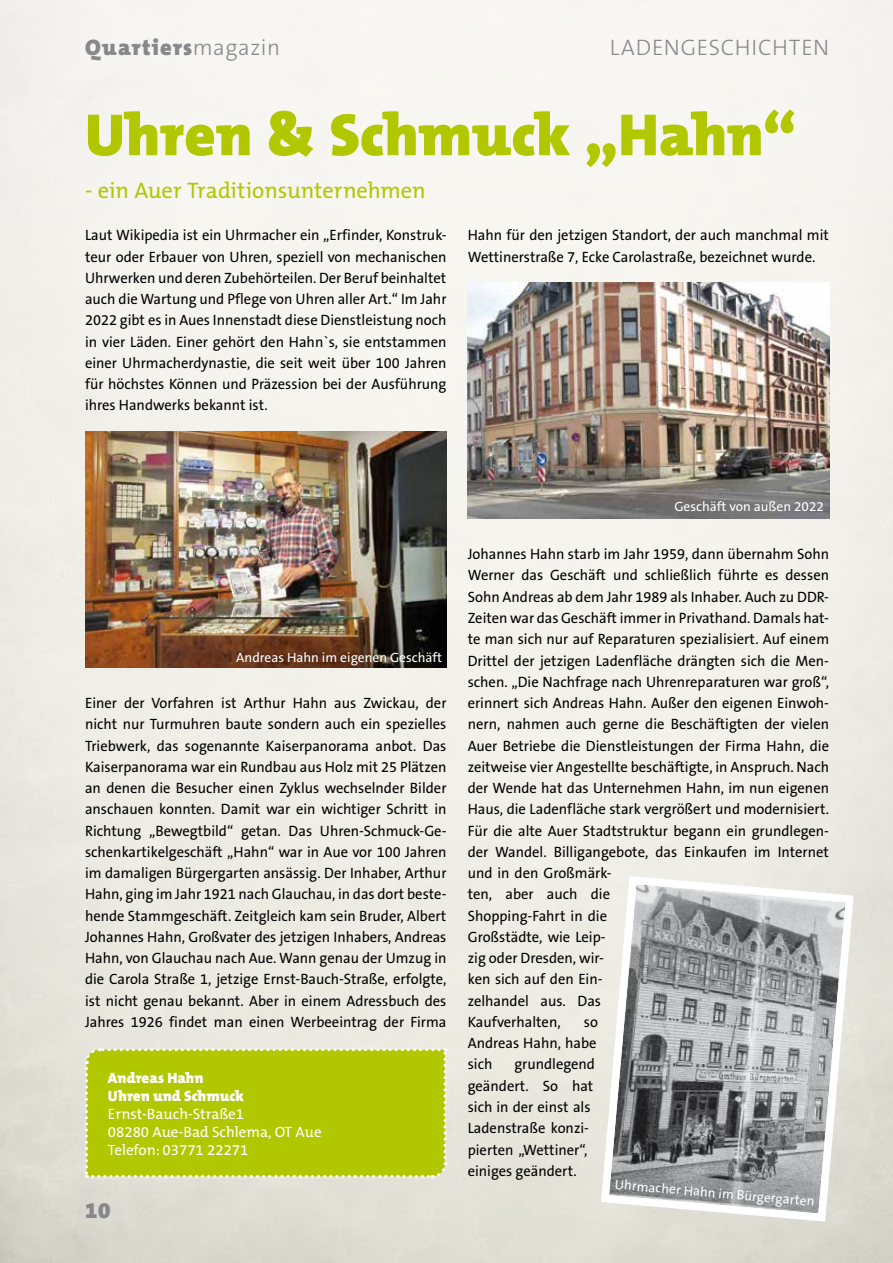
<style>
.page{position:relative;width:893px;height:1263px;background:#fff}
.page>*{position:absolute;margin:0;border:0;box-sizing:border-box;transform-origin:0 0}
.t1{font:900 60px "The Mix B9";letter-spacing:.005em;color:#b1c800}
.t2{font:22.5px "The Mix B5 Plain";letter-spacing:-.005em;color:#b1c800}
.t3{font:900 22.5px "The Mix B9";letter-spacing:.05em;color:#86888a}
.t4{font:300 22.5px "The Sans B3";letter-spacing:.035em;color:#86888a}
.t5{font:15px/21.3px "The Sans B5 Plain";color:#000;text-align:justify}
.t6{font:15px/18px "The Mix B5 Plain";color:#fff}
.t7{font:900 15px/18px "The Mix B9";color:#fff}
.t8{font:13.5px "The Sans B5 Plain";color:#fff}
.s1{font-family:"The Sans B3";font-weight:300}
</style>
<div class="page">
<img style="left:0;top:0;width:893px;height:1263px">
<img style="left:468px;top:283px;width:361px;height:236px">
<svg style="left:83px;top:1047px;width:365px;height:132px;background:#b5ca10"></svg>
<img style="left:85px;top:432px;width:361px;height:236px">
<svg style="left:597px;top:872px;width:261px;height:354px;background:#b0b0af"></svg>
<h2 class="t3" style="left:85px;top:36px;width:197px">Quartiers<span class="s1">magazin</span></h2>
<h2 class="t4" style="left:610px;top:36px;width:221px">LADENGESCHICHTEN</h2>
<h1 class="t1" style="left:85px;top:103px;width:713px">Uhren &amp; Schmuck „Hahn“</h1>
<h2 class="t2" style="left:85px;top:178px;width:342px">- ein Auer Traditionsunternehmen</h2>
<p class="t5" style="left:85px;top:225px;width:363px">Laut Wikipedia ist ein Uhrmacher ein „Erfinder, Konstruk&shy;teur oder Erbauer von Uhren, speziell von mechanischen Uhrwerken und deren Zubehörteilen. Der Beruf beinhaltet auch die Wartung und Pflege von Uhren aller Art.“ Im Jahr 2022 gibt es in Aues Innenstadt diese Dienstleistung noch in vier Läden. Einer gehört den Hahn`s, sie entstammen einer Uhrmacherdynastie, die seit weit über 100 Jahren für höchstes Können und Präzession bei der Ausführung ihres Handwerks bekannt ist.</p>
<p class="t5" style="left:468px;top:225px;width:363px">Hahn für den jetzigen Standort, der auch manchmal mit<br>Wettinerstraße 7, Ecke Carolastraße, bezeichnet wurde.</p>
<p class="t8" style="left:236px;top:651px;width:207px">Andreas Hahn im eigenen Geschäft</p>
<p class="t5" style="left:85px;top:693px;width:363px">Einer der Vorfahren ist Arthur Hahn aus Zwickau, der nicht nur Turmuhren baute sondern auch ein spezielles Triebwerk, das sogenannte Kaiserpanorama anbot. Das Kaiserpanorama war ein Rundbau aus Holz mit 25 Plätzen an denen die Besucher einen Zyklus wechselnder Bilder anschauen konnten. Damit war ein wichtiger Schritt in Richtung „Bewegtbild“ getan. Das Uhren-Schmuck-Ge&shy;schenkartikelgeschäft „Hahn“ war in Aue vor 100 Jahren im damaligen Bürgergarten ansässig. Der Inhaber, Arthur Hahn, ging im Jahr 1921 nach Glauchau, in das dort beste&shy;hende Stammgeschäft. Zeitgleich kam sein Bruder, Albert Johannes Hahn, Großvater des jetzigen Inhabers, Andreas Hahn, von Glauchau nach Aue. Wann genau der Umzug in die Carola Straße 1, jetzige Ernst-Bauch-Straße, erfolgte, ist nicht genau bekannt. Aber in einem Adressbuch des Jahres 1926 findet man einen Werbeeintrag der Firma</p>
<p class="t7" style="left:108px;top:1069px;width:137px">Andreas Hahn<br>Uhren und Schmuck</p>
<p class="t6" style="left:108px;top:1105px;width:215px">Ernst-Bauch-Straße1<br>08280 Aue-Bad Schlema, OT Aue<br>Telefon: 03771 22271</p>
<h2 class="t3" style="left:85px;top:1198px;width:27px">10</h2>
<p class="t8" style="left:674px;top:500px;width:151px">Geschäft von außen 2022</p>
<p class="t5" style="left:468px;top:544px;width:363px;text-align:left">Johannes Hahn starb im Jahr 1959, dann übernahm Sohn Werner das Geschäft und schließlich führte es dessen Sohn Andreas ab dem Jahr 1989 als Inhaber. Auch zu DDR-Zeiten war das Geschäft immer in Privathand. Damals hat&shy;te man sich nur auf Reparaturen spezialisiert. Auf einem Drittel der jetzigen Ladenfläche drängten sich die Men&shy;schen. „Die Nachfrage nach Uhrenreparaturen war groß“, erinnert sich Andreas Hahn. Außer den eigenen Einwoh&shy;nern, nahmen auch gerne die Beschäftigten der vielen Auer Betriebe die Dienstleistungen der Firma Hahn, die zeitweise vier Angestellte beschäftigte, in Anspruch. Nach der Wende hat das Unternehmen Hahn, im nun eigenen Haus, die Ladenfläche stark vergrößert und modernisiert.<br>Für die alte Auer Stadtstruktur begann ein grundlegen&shy;der Wandel. Billigangebote, das Einkaufen im Internet und in den Großmärk-<br>ten, aber auch die<br>Shopping-Fahrt in die<br>Großstädte, wie Leip-<br>zig oder Dresden, wir-<br>ken sich auf den Ein-<br>zelhandel aus. Das<br>Kaufverhalten,</p>
<p class="t5" style="left:468px;top:1012px;width:132px;text-indent:116px">so Andreas Hahn, habe sich</p>
<p class="t5" style="left:468px;top:1054px;width:129px;text-align:left;text-indent:47px">grundlegend geändert. So hat sich in der einst als<br>Ladenstraße konzi&shy;pierten „Wettiner“, einiges geändert.</p>
<p class="t8" style="left:616px;top:1177px;width:202px;rotate:5deg">Uhrmacher Hahn im Bürgergarten</p>
</div>
